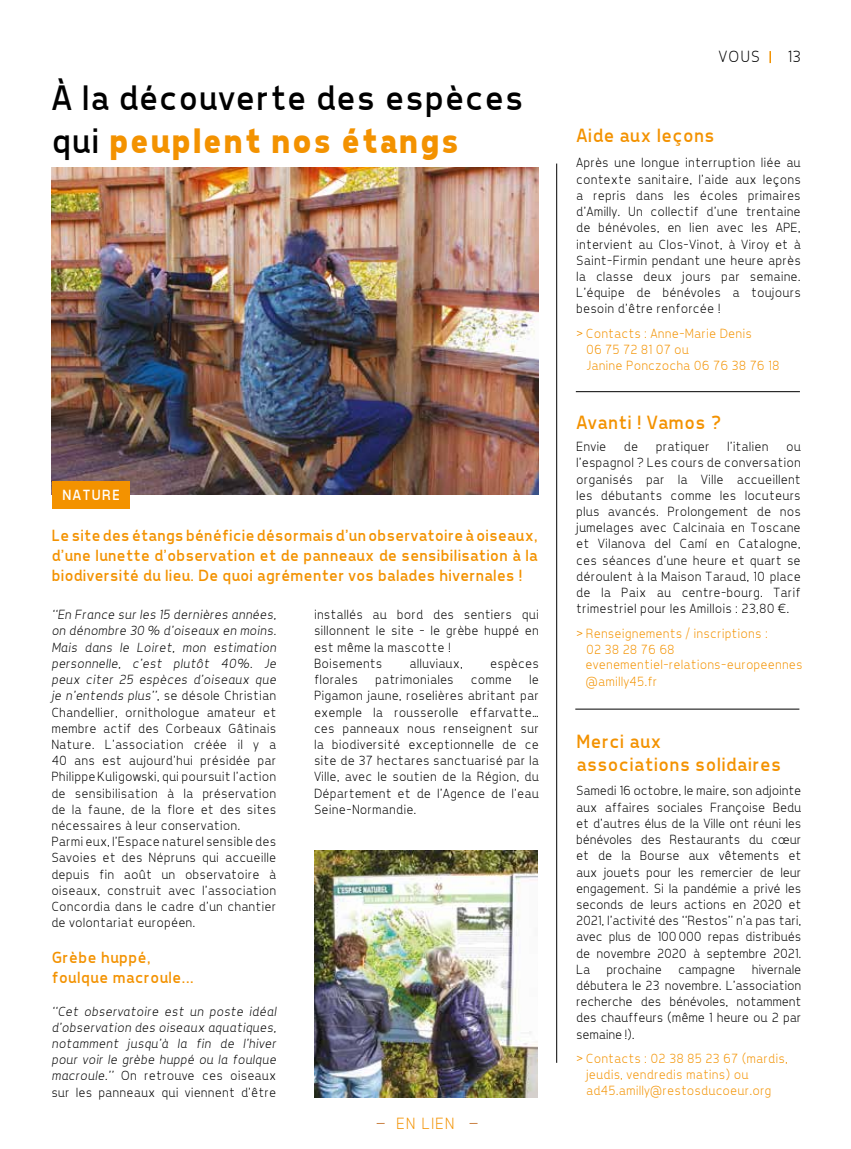
<style>
.page{position:relative;width:851px;height:1149px;background:#fff}
.page>*{position:absolute;margin:0;border:0;box-sizing:border-box;transform-origin:0 0}
.t1{font:36px/43.2px "Tepeno Sans";letter-spacing:.05em;color:#000}
.t2{font:19.5px/23.4px "Tepeno Sans";letter-spacing:.05em;color:#f39200}
.t3{font:16.5px/19.8px "Tepeno Sans";letter-spacing:.04em;color:#f39200}
.t4{font:300 16.5px "Tepeno Sans";letter-spacing:.1em;color:#000}
.t5{font:300 16.5px "Tepeno Sans";letter-spacing:.1em;color:#f39200}
.t6{font:15px "Tepeno Sans";letter-spacing:.1em;color:#fff}
.t7{font:300 13.5px/16.2px "Tepeno Sans";letter-spacing:.05em;color:#000;text-align:justify}
.t8{font:300 13.5px/16.2px "Tepeno Sans";letter-spacing:.05em;color:#f39200}
.t9{font:italic 300 13.5px/16.2px "Tepeno Sans";letter-spacing:.05em;color:#000;text-align:justify}
.s1{font-weight:700;color:#f39200}
.s2{font-style:italic}
.s3{font-style:normal}
</style>
<div class="page">
<img style="left:52px;top:167px;width:486px;height:327px">
<hr style="left:556px;top:163px;width:1px;height:899px;background:#000">
<svg style="left:769px;top:51px;width:1px;height:12px"></svg>
<div style="left:52px;top:481px;width:77px;height:27px;background:#f39200"></div>
<hr style="left:575px;top:708px;width:224px;height:1px;background:#000">
<hr style="left:575px;top:391px;width:224px;height:1px;background:#000">
<img style="left:314px;top:850px;width:223px;height:247px">
<h1 class="t1" style="left:50px;top:75px;width:472px">À la découverte des espèces qui <span class="s1">peuplent nos étangs</span></h1>
<p class="t6" style="left:62px;top:486px;width:59px">NATURE</p>
<p class="t3" style="left:51px;top:525px;width:487px;text-align:justify">Le site des étangs bénéficie désormais d’un observatoire à oiseaux, d’une lunette d’observation et de panneaux de sensibilisation à la biodiversité du lieu. De quoi agrémenter vos balades hivernales !</p>
<p class="t7" style="left:51px;top:606px;width:226px;text-align:left"><span class="s2">‘‘En France sur les 15 dernières années, on dénombre 30 % d’oiseaux en moins.<br>Mais dans le Loiret, mon estimation personnelle, c’est plutôt 40%. Je peux citer 25 espèces d’oiseaux que je n’entends plus’’</span>, se désole Christian Chandellier, ornithologue amateur et membre actif des Corbeaux Gâtinais Nature. L’association créée il y a 40 ans est aujourd’hui présidée par Philippe Kuligowski, qui poursuit l’action de sensibilisation à la préservation de la faune, de la flore et des sites nécessaires à leur conservation.<br>Parmi eux, l’Espace naturel sensible des Savoies et des Népruns qui accueille depuis fin août un observatoire à oiseaux, construit avec l’association Concordia dans le cadre d’un chantier de volontariat européen.</p>
<p class="t3" style="left:51px;top:947px;width:143px">Grèbe huppé, foulque macroule...</p>
<p class="t9" style="left:51px;top:1002px;width:226px">‘‘Cet observatoire est un poste idéal d’observation des oiseaux aquatiques, notamment jusqu’à la fin de l’hiver pour voir le grèbe huppé ou la foulque macroule.’’ <span class="s3">On retrouve ces oiseaux sur les panneaux qui viennent d’être</span></p>
<p class="t7" style="left:313px;top:606px;width:226px;text-align:left">installés au bord des sentiers qui sillonnent le site – le grèbe huppé en est même la mascotte !<br>Boisements</p>
<p class="t7" style="left:409px;top:654px;width:54px">alluviaux,</p>
<p class="t7" style="left:490px;top:654px;width:50px">espèces</p>
<p class="t7" style="left:313px;top:670px;width:226px;text-indent:215px">le Pigamon jaune, roselières abritant par exemple la rousserolle effarvatte… ces panneaux nous renseignent sur la biodiversité exceptionnelle de ce site de 37 hectares sanctuarisé par la Ville, avec le soutien de la Région, du Département et de l’Agence de l’eau Seine-Normandie.</p>
<p class="t7" style="left:313px;top:670px;width:45px">florales</p>
<p class="t7" style="left:375px;top:670px;width:80px">patrimoniales</p>
<p class="t7" style="left:470px;top:670px;width:42px">comme</p>
<p class="t5" style="left:396px;top:1112px;width:59px">EN LIEN</p>
<p class="t4" style="left:718px;top:47px;width:42px">VOUS</p>
<p class="t4" style="left:786px;top:47px;width:14px">13</p>
<h2 class="t2" style="left:575px;top:123px;width:139px">Aide aux leçons</h2>
<p class="t7" style="left:575px;top:154px;width:225px">Après une longue interruption liée au contexte sanitaire, l’aide aux leçons a repris dans les écoles primaires d’Amilly. Un collectif d’une trentaine de bénévoles, en lien avec les APE, intervient au Clos-Vinot, à Viroy et à Saint-Firmin pendant une heure après la classe deux jours par semaine.<br>L’équipe de bénévoles a toujours besoin d’être renforcée !</p>
<p class="t8" style="left:585px;top:324px;width:194px;text-indent:-10px">&gt; Contacts : Anne-Marie Denis<br>06 75 72 81 07 ou<br>Janine Ponczocha 06 76 38 76 18</p>
<h2 class="t2" style="left:575px;top:410px;width:146px">Avanti ! Vamos ?</h2>
<p class="t7" style="left:575px;top:438px;width:31px">Envie</p>
<p class="t7" style="left:623px;top:438px;width:15px">de</p>
<p class="t7" style="left:655px;top:438px;width:55px">pratiquer</p>
<p class="t7" style="left:726px;top:438px;width:42px">l’italien</p>
<p class="t7" style="left:575px;top:438px;width:225px;text-indent:210px">ou l’espagnol ? Les cours de conversation organisés par la Ville accueillent les débutants comme les locuteurs plus avancés. Prolongement de nos jumelages avec Calcinaia en Toscane et Vilanova del Camí en Catalogne, ces séances d’une heure et quart se déroulent à la Maison Taraud, 10 place de la Paix au centre-bourg. Tarif trimestriel pour les Amillois : 23,80 €.</p>
<p class="t8" style="left:585px;top:624px;width:183px;text-indent:-10px">&gt; Renseignements / inscriptions :<br>02 38 28 76 68</p>
<p class="t8" style="left:585px;top:656px;width:218px">evenementiel-relations-europeennes @amilly45.fr</p>
<h2 class="t2" style="left:575px;top:728px;width:205px">Merci aux<br>associations solidaires</h2>
<p class="t7" style="left:575px;top:782px;width:226px">Samedi 16 octobre, le maire, son adjointe aux affaires sociales Françoise Bedu et d’autres élus de la Ville ont réuni les bénévoles des Restaurants du cœur et de la Bourse aux vêtements et aux jouets pour les remercier de leur engagement. Si la pandémie a privé les seconds de leurs actions en 2020 et 2021, l’activité des ‘‘Restos’’ n’a pas tari, avec plus de 100 000 repas distribués de novembre 2020 à septembre 2021.<br>La prochaine campagne hivernale débutera le 23 novembre. L’association recherche des bénévoles, notamment des chauffeurs (même 1 heure ou 2 par semaine !).</p>
<p class="t8" style="left:585px;top:1049px;width:203px;text-indent:-10px">&gt; Contacts : 02 38 85 23 67 (mardis, jeudis, vendredis matins) ou ad45.amilly@restosducoeur.org</p>
</div>
